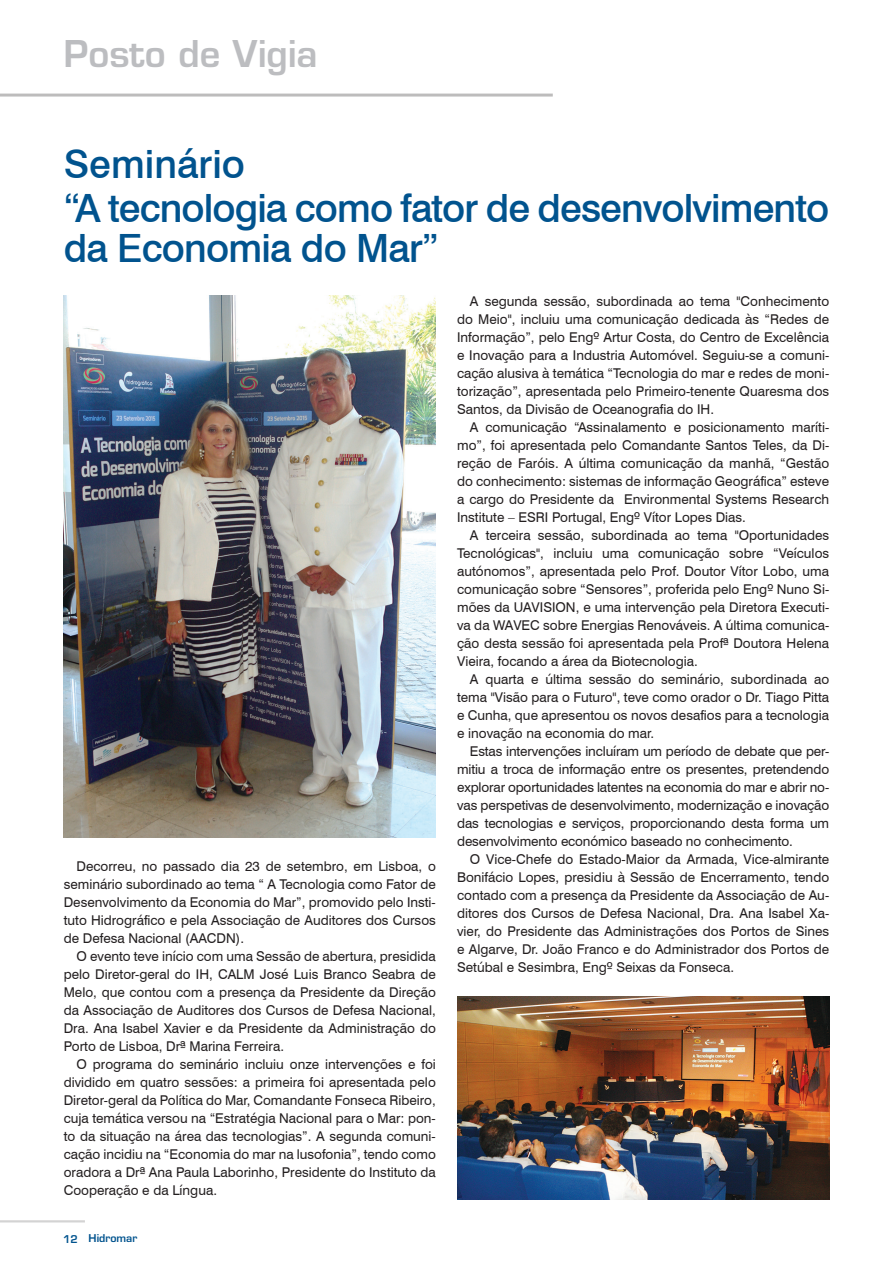
<style>
.page{position:relative;width:893px;height:1263px;background:#fff}
.page>*{position:absolute;margin:0;border:0;box-sizing:border-box;transform-origin:0 0}
.texto{font:500 39px/40.5px "Swiss 721 BT";letter-spacing:-.025em;color:#01538e}
.texto-2{font:500 39px "Swiss 721 BT";color:#01538e}
.t1{font:600 36px "Eurostile LT Std";color:#bcbdc0}
.t2{font:13.5px/18px "Swiss 721 BT";color:#231f20;text-align:justify}
.t3{font:600 10.5px "Eurostile LT Std";color:#01538e}
</style>
<div class="page">
<hr style="left:0;top:1220px;width:85px;height:2px;background:#231f20">
<hr style="left:0;top:94px;width:553px;height:3px;background:#231f20">
<img style="left:457px;top:996px;width:372px;height:203px">
<img style="left:64px;top:296px;width:372px;height:542px">
<p class="t1" style="left:64px;top:32px;width:255px">Posto de Vigia</p>
<p class="texto-2" style="left:64px;top:141px;width:183px">Seminário</p>
<p class="texto" style="left:64px;top:188px;width:767px">“A tecnologia como fator de desenvolvimento da Economia do Mar”</p>
<p class="t2" style="left:64px;top:857px;width:374px;text-indent:13px">Decorreu, no passado dia 23 de setembro, em Lisboa, o seminário subordinado ao tema “ A Tecnologia como Fator de Desenvolvimento da Economia do Mar”, promovido pelo Insti&shy;tuto Hidrográfico e pela Associação de Auditores dos Cursos de Defesa Nacional (AACDN).</p>
<p class="t2" style="left:64px;top:947px;width:374px;text-indent:13px">O evento teve início com uma Sessão de abertura, presidida pelo Diretor-geral do IH, CALM José Luis Branco Seabra de Melo, que contou com a presença da Presidente da Direção da Associação de Auditores dos Cursos de Defesa Nacional, Dra. Ana Isabel Xavier e da Presidente da Administração do Porto de Lisboa, Drª Marina Ferreira.</p>
<p class="t2" style="left:64px;top:1055px;width:374px;text-indent:13px">O programa do seminário incluiu onze intervenções e foi dividido em quatro sessões: a primeira foi apresentada pelo Diretor-geral da Política do Mar, Comandante Fonseca Ribeiro, cuja temática versou na “Estratégia Nacional para o Mar: pon&shy;to da situação na área das tecnologias”. A segunda comuni&shy;cação incidiu na “Economia do mar na lusofonia”, tendo como oradora a Drª Ana Paula Laborinho, Presidente do Instituto da Cooperação e da Língua.</p>
<p class="t3" style="left:63px;top:1232px;width:76px">12 Hidromar</p>
<p class="t2" style="left:457px;top:292px;width:374px;text-indent:13px">A segunda sessão, subordinada ao tema "Conhecimento do Meio", incluiu uma comunicação dedicada às “Redes de Informação”, pelo Engº Artur Costa, do Centro de Excelência e Inovação para a Industria Automóvel. Seguiu-se a comuni&shy;cação alusiva à temática “Tecnologia do mar e redes de moni&shy;torização”, apresentada pelo Primeiro-tenente Quaresma dos Santos, da Divisão de Oceanografia do IH.</p>
<p class="t2" style="left:457px;top:418px;width:374px;text-indent:13px">A comunicação “Assinalamento e posicionamento maríti&shy;mo”, foi apresentada pelo Comandante Santos Teles, da Di&shy;reção de Faróis. A última comunicação da manhã, “Gestão do conhecimento: sistemas de informação Geográfica” esteve a cargo do Presidente da Environmental Systems Research Institute – ESRI Portugal, Engº Vítor Lopes Dias.</p>
<p class="t2" style="left:457px;top:526px;width:374px;text-indent:13px">A terceira sessão, subordinada ao tema "Oportunidades Tecnológicas", incluiu uma comunicação sobre “Veículos autónomos”, apresentada pelo Prof. Doutor Vítor Lobo, uma comunicação sobre “Sensores”, proferida pelo Engº Nuno Si&shy;mões da UAVISION, e uma intervenção pela Diretora Executi&shy;va da WAVEC sobre Energias Renováveis. A última comunica&shy;ção desta sessão foi apresentada pela Profª Doutora Helena Vieira, focando a área da Biotecnologia.</p>
<p class="t2" style="left:457px;top:670px;width:374px;text-indent:13px">A quarta e última sessão do seminário, subordinada ao tema "Visão para o Futuro", teve como orador o Dr. Tiago Pitta e Cunha, que apresentou os novos desafios para a tecnologia e inovação na economia do mar.</p>
<p class="t2" style="left:457px;top:742px;width:374px;text-indent:13px">Estas intervenções incluíram um período de debate que per&shy;mitiu a troca de informação entre os presentes, pretendendo explorar oportunidades latentes na economia do mar e abrir no&shy;vas perspetivas de desenvolvimento, modernização e inovação das tecnologias e serviços, proporcionando desta forma um desenvolvimento económico baseado no conhecimento.</p>
<p class="t2" style="left:457px;top:850px;width:374px;text-indent:13px">O Vice-Chefe do Estado-Maior da Armada, Vice-almirante Bonifácio Lopes, presidiu à Sessão de Encerramento, tendo contado com a presença da Presidente da Associação de Au&shy;ditores dos Cursos de Defesa Nacional, Dra. Ana Isabel Xa&shy;vier, do Presidente das Administrações dos Portos de Sines e Algarve, Dr. João Franco e do Administrador dos Portos de Setúbal e Sesimbra, Engº Seixas da Fonseca.</p>
</div>
